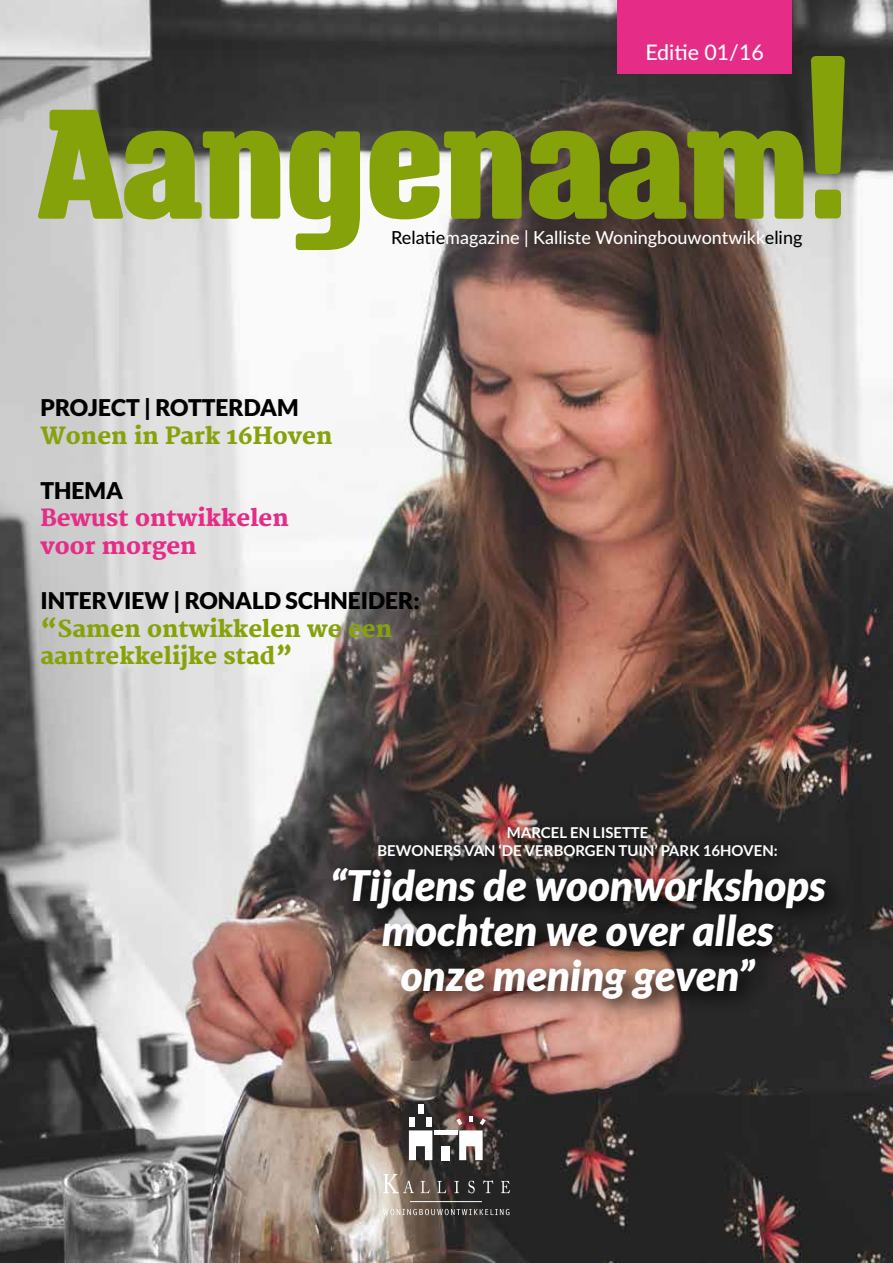
<style>
.page{position:relative;width:893px;height:1263px;background:#fff}
.page>*{position:absolute;margin:0;border:0;box-sizing:border-box;transform-origin:0 0}
.t1{font:900 192.75px "Triump";color:#86a20b;scale:.9 1}
.t2{font:900 138px "Triump";letter-spacing:-.01em;color:#86a20b}
.t3{font:italic 900 42px/45px "Lato";color:#fff;text-align:center}
.t4{font:800 22.95px/27.6px "Merriweather";color:#86a20b}
.t5{font:900 22.95px "Lato";color:#000}
.t6{font:800 22.95px/27.6px "Merriweather";color:#e52d87}
.t7{font:500 21.45px "Lato";color:#fff}
.t8{font:500 18px "Lato";color:#fff}
.t9{font:700 15px/18px "Lato";color:#fff;text-align:center}
.s1{color:#000}
</style>
<div class="page">
<img style="left:0;top:0;width:893px;height:1263px">
<svg style="left:383px;top:1209px;width:126px;height:6px"></svg>
<div style="left:418px;top:1105px;width:6px;height:9px;background:#fff"></div>
<div style="left:409px;top:1117px;width:6px;height:9px;background:#fff"></div>
<div style="left:427px;top:1117px;width:5px;height:9px;background:#fff"></div>
<div style="left:441px;top:1146px;width:9px;height:14px;background:#fff"></div>
<svg style="left:409px;top:1130px;width:23px;height:30px"></svg>
<hr style="left:434px;top:1130px;width:23px;height:4px;background:#fff">
<svg style="left:456px;top:1116px;width:30px;height:44px"></svg>
<svg style="left:383px;top:1174px;width:31px;height:19px"></svg>
<svg style="left:421px;top:1181px;width:9px;height:12px"></svg>
<svg style="left:437px;top:1181px;width:9px;height:12px"></svg>
<svg style="left:454px;top:1181px;width:5px;height:12px"></svg>
<svg style="left:468px;top:1181px;width:7px;height:12px"></svg>
<svg style="left:483px;top:1180px;width:10px;height:13px"></svg>
<svg style="left:501px;top:1181px;width:9px;height:12px"></svg>
<hr style="left:410px;top:1201px;width:72px;height:1px;background:#fff">
<img style="left:321px;top:814px;width:528px;height:209px">
<div style="left:617px;top:0;width:175px;height:74px;background:#e52d87"></div>
<p class="t7" style="left:645px;top:37px;width:120px">Editie 01/16</p>
<h1 class="t1" style="left:805px;top:3px;width:53px">!</h1>
<h2 class="t2" style="left:37px;top:65px;width:774px">Aangenaam</h2>
<p class="t8" style="left:391px;top:225px;width:413px"><span class="s1">Relatie</span>magazine | Kalliste Woningbouwontwikk<span class="s1">eling</span></p>
<p class="t5" style="left:40px;top:394px;width:260px">PROJECT | ROTTERDAM</p>
<p class="t4" style="left:40px;top:423px;width:294px">Wonen in Park 16Hoven</p>
<p class="t5" style="left:40px;top:477px;width:84px">THEMA</p>
<p class="t6" style="left:40px;top:505px;width:250px">Bewust ontwikkelen voor morgen</p>
<p class="t5" style="left:40px;top:587px;width:381px">INTERVIEW | RONALD SCHNEIDER:</p>
<p class="t4" style="left:40px;top:616px;width:353px">“Samen ontwikkelen we een aantrekkelijke stad”</p>
<p class="t9" style="left:378px;top:823px;width:402px">MARCEL EN LISETTE<br>BEWONERS VAN ‘DE VERBORGEN TUIN’ PARK 16HOVEN:</p>
<h3 class="t3" style="left:330px;top:864px;width:497px">“Tijdens de woonworkshops mochten we over alles<br>onze mening geven”</h3>
</div>
